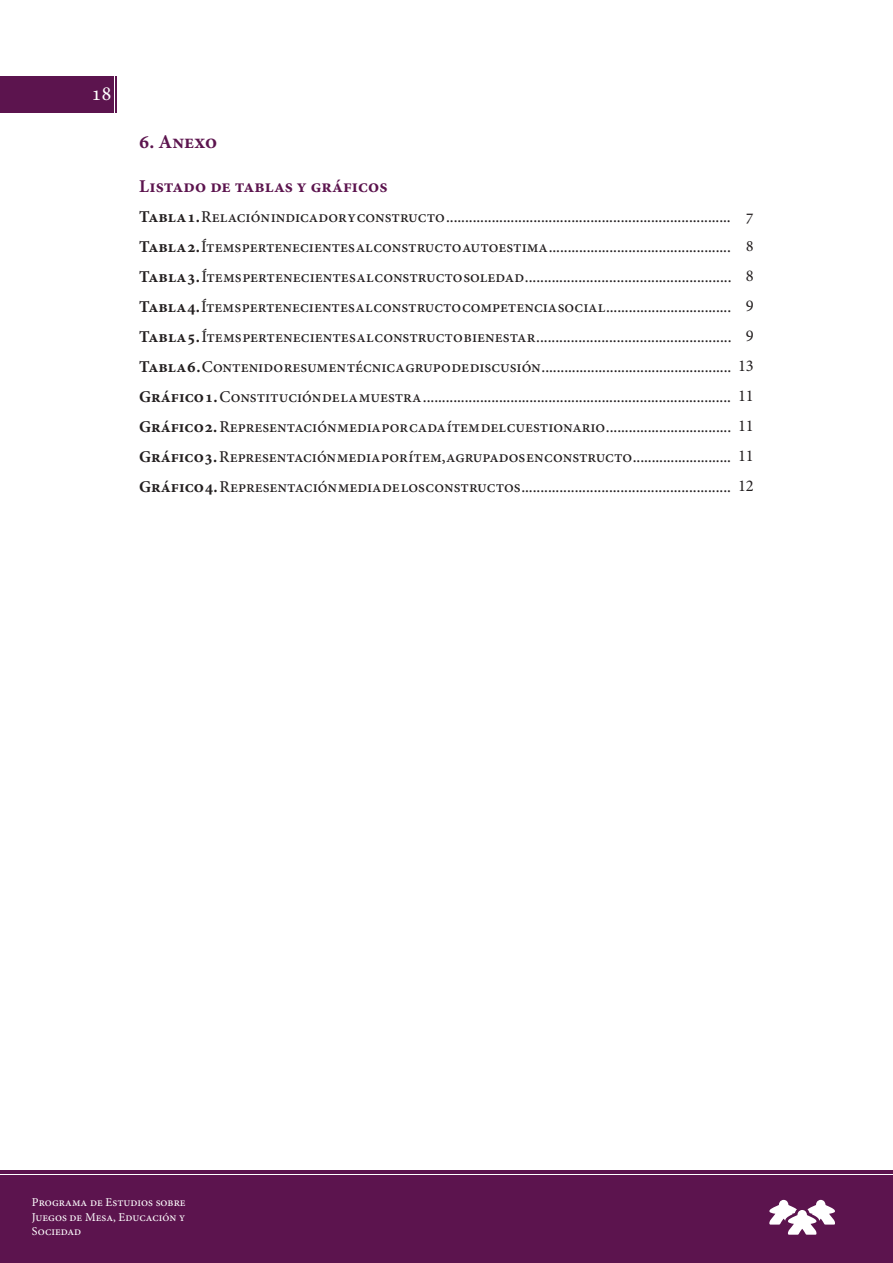
<style>
.page{position:relative;width:893px;height:1263px;background:#fff}
.page>*{position:absolute;margin:0;border:0;box-sizing:border-box;transform-origin:0 0}
.t1{font:21px "Minion Pro";color:#fff}
.t2{font:700 19.5px "Minion Pro";color:#5c144e}
.t3{font:700 18px "Minion Pro";color:#5c144e}
.t4{font:500 16.5px "Minion Pro";letter-spacing:-.005em;color:#231f20}
.t5{font:16.5px "Minion Pro";color:#231f20}
.t6{font:12px/14.4px "Minion Pro";color:#fff;text-align:justify}
.s1{font-weight:700}
.s2{font-weight:400}
</style>
<div class="page">
<div style="left:0;top:77px;width:114px;height:36px;background:#5c144e"></div>
<hr style="left:115px;top:77px;width:3px;height:36px;background:#5c144e">
<hr style="left:117px;top:77px;width:3px;height:36px;background:#fff">
<div style="left:0;top:1176px;width:893px;height:87px;background:#5c144e"></div>
<hr style="left:0;top:1171px;width:893px;height:3px;background:#5c144e">
<svg style="left:769px;top:1199px;width:66px;height:36px"></svg>
<p class="t1" style="left:91px;top:80px;width:22px">18</p>
<p class="t2" style="left:139px;top:128px;width:80px">6. Anexo</p>
<p class="t3" style="left:139px;top:174px;width:250px">Listado de tablas y gráficos</p>
<p class="t4" style="left:139px;top:206px;width:593px"><span class="s1">Tabla 1.</span> Relación indicador y constructo ...........................................................................</p>
<p class="t4" style="left:139px;top:236px;width:593px"><span class="s1">Tabla 2.</span> Ítems pertenecientes al constructo autoestima ................................................</p>
<p class="t4" style="left:139px;top:266px;width:594px"><span class="s1">Tabla 3.</span> Ítems pertenecientes al constructo soledad ......................................................</p>
<p class="t4" style="left:139px;top:296px;width:593px"><span class="s1">Tabla 4.</span> Ítems pertenecientes al constructo competencia social .................................</p>
<p class="t4" style="left:139px;top:326px;width:594px"><span class="s1">Tabla 5.</span> Ítems pertenecientes al constructo bienestar ...................................................</p>
<p class="t4" style="left:139px;top:356px;width:616px"><span class="s1">Tabla 6 .</span> Contenido resumen técnica grupo de discusión .................................................. <span class="s2">13</span></p>
<p class="t4" style="left:139px;top:386px;width:616px"><span class="s1">Gráfico 1.</span> Constitución de la muestra ................................................................................. <span class="s2">11</span></p>
<p class="t4" style="left:139px;top:416px;width:616px"><span class="s1">Gráfico 2.</span> Representación media por cada ítem del cuestionario ................................. <span class="s2">11</span></p>
<p class="t4" style="left:139px;top:446px;width:616px"><span class="s1">Gráfico 3.</span> Representación media por ítem, agrupados en constructo .......................... <span class="s2">11</span></p>
<p class="t4" style="left:139px;top:476px;width:616px"><span class="s1">Gráfico 4.</span> Representación media de los constructos ....................................................... <span class="s2">12</span></p>
<p class="t5" style="left:746px;top:205px;width:10px">7</p>
<p class="t5" style="left:746px;top:235px;width:10px">8</p>
<p class="t5" style="left:746px;top:265px;width:9px">8</p>
<p class="t5" style="left:746px;top:295px;width:9px">9</p>
<p class="t5" style="left:746px;top:325px;width:9px">9</p>
<p class="t6" style="left:32px;top:1195px;width:155px">Programa de Estudios sobre Juegos de Mesa, Educación y Sociedad</p>
</div>
